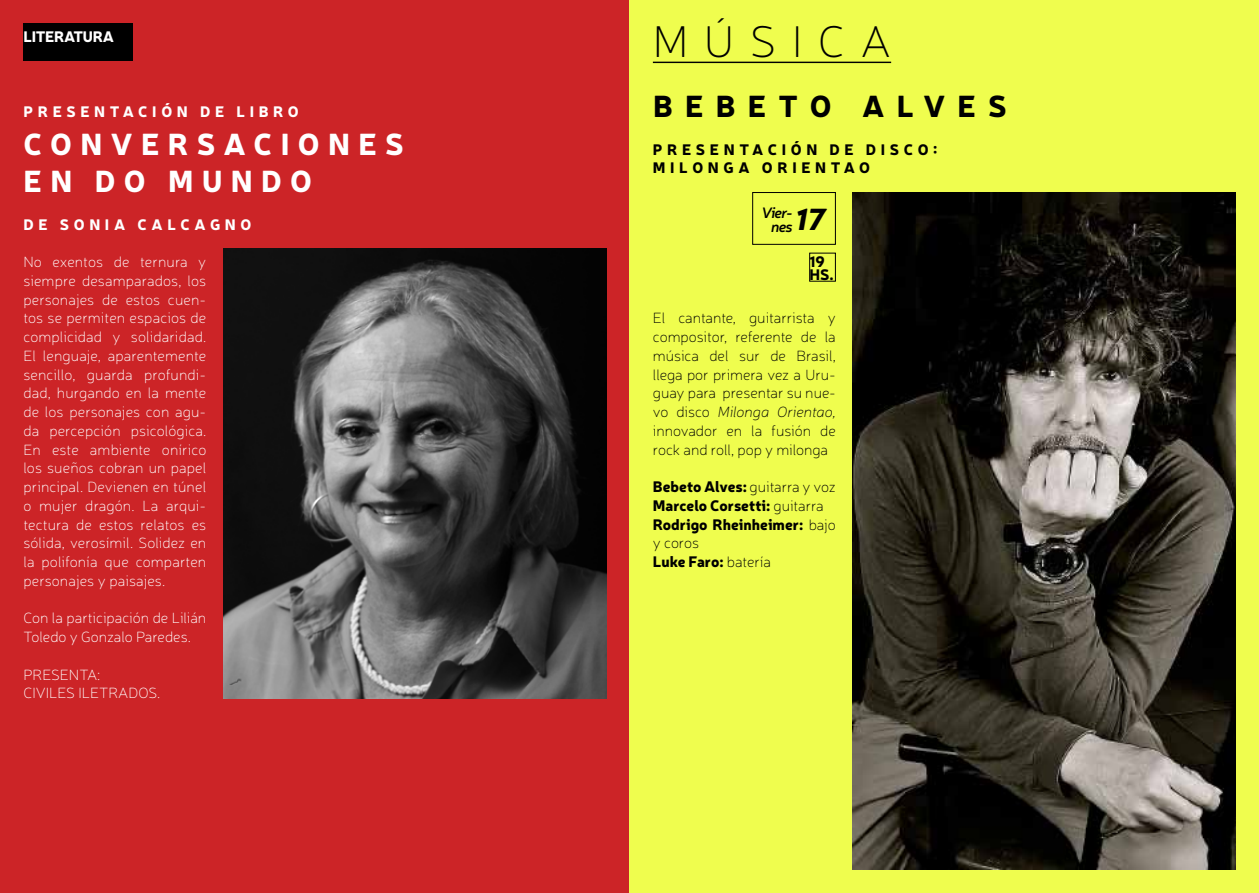
<style>
.page{position:relative;width:1259px;height:893px;background:#fff}
.page>*{position:absolute;margin:0;border:0;box-sizing:border-box;transform-origin:0 0}
.t1{font:100 45px "Neris";letter-spacing:.35em;color:#000}
.t2{font:900 30px/37.5px "Neris";letter-spacing:.28em;color:#fff}
.t3{font:900 30px "Neris";color:#000}
.t4{font:100 15px/18.8px "Neris";color:#fff}
.t5{font:100 15px/18.8px "Neris";color:#000;text-align:justify}
.t6{font:900 15px/18.8px "Neris";color:#000}
.t7{font:900 15px "Neris";letter-spacing:.31em;color:#fff}
.t8{font:900 15px "Neris";letter-spacing:.31em;color:#000}
.t9{font:italic 600 15px/13.5px "Neris";letter-spacing:-.05em;color:#000}
.s1{font-weight:900;font-size:30px}
.s2{font-style:italic}
.s3{font-weight:100}
</style>
<div class="page">
<div style="left:0;top:0;width:629px;height:893px;background:#cc2427"></div>
<div style="left:23px;top:23px;width:110px;height:38px;background:#000"></div>
<img style="left:223px;top:248px;width:383px;height:450px">
<div style="left:629px;top:0;width:630px;height:893px;background:#effd4e"></div>
<hr style="left:653px;top:62px;width:238px;height:1px;background:#000">
<img style="left:853px;top:192px;width:382px;height:678px">
<div style="left:752px;top:192px;width:84px;height:53px;border:1px solid #000"></div>
<div style="left:809px;top:253px;width:27px;height:29px;border:1px solid #000"></div>
<p class="t7" style="left:23px;top:26px;width:81px">LITERATURA</p>
<p class="t7" style="left:23px;top:101px;width:14px">PRESE</p>
<p class="t7" style="left:94px;top:101px;width:206px">NTAC IÓN DE LIBR O</p>
<h2 class="t2" style="left:24px;top:123px;width:145px">CONVERSAC</h2>
<h2 class="t2" style="left:24px;top:123px;width:357px;text-indent:257px">IONES<br>EN DO MUNDO</h2>
<p class="t7" style="left:23px;top:213px;width:229px">DE SONIA CA LCA GNO</p>
<p class="t4" style="left:23px;top:252px;width:184px;text-align:justify">No exentos de ternura y siempre desamparados, los personajes de estos cuen&shy;tos se permiten espacios de complicidad y solidaridad.<br>El lenguaje, aparentemente sencillo, guarda profundi&shy;dad, hurgando en la mente de los personajes con agu&shy;da percepción psicológica.<br>En este ambiente onírico los sueños cobran un papel principal. Devienen en túnel o mujer dragón. La arqui&shy;tectura de estos relatos es sólida, verosímil. Solidez en la polifonía que comparten personajes y paisajes.</p>
<p class="t4" style="left:23px;top:609px;width:184px">Con la participación de Lilián<br>Toledo y Gonzalo Paredes.</p>
<p class="t4" style="left:23px;top:665px;width:138px">PRESENTA:<br>CIVILES ILETRADOS.</p>
<h1 class="t1" style="left:653px;top:14px;width:240px">MÚSICA</h1>
<h2 class="t3" style="left:653px;top:84px;width:29px">BEBE</h2>
<h2 class="t3" style="left:778px;top:84px;width:203px">TO ALVES</h2>
<p class="t6" style="left:653px;top:139px;width:14px">PRESE</p>
<p class="t8" style="left:724px;top:138px;width:215px">NTAC IÓN DE DISC O:</p>
<p class="t6" style="left:653px;top:158px;width:31px">M ilong</p>
<p class="t6" style="left:738px;top:158px;width:130px">a Ori ent ao</p>
<p class="t9" style="left:771px;top:206px;width:56px;text-indent:-10px">Vier-<br>nes <span class="s1">17</span></p>
<p class="t6" style="left:809px;top:253px;width:26px;line-height:13.5px">19<br>HS .</p>
<p class="t5" style="left:653px;top:309px;width:184px">El cantante, guitarrista y compositor, referente de la música del sur de Brasil, llega por primera vez a Uru&shy;guay para presentar su nue&shy;vo disco <span class="s2">Milonga Orientao, </span>innovador en la fusión de rock and roll, pop y milonga</p>
<p class="t6" style="left:653px;top:476px;width:184px">Bebeto Alves: <span class="s3">guitarra y voz<br></span>Marcelo Corsetti: <span class="s3">guitarra<br></span>Rodrigo Rheinheimer: <span class="s3">bajo y coros<br></span>Luke Faro: <span class="s3">batería</span></p>
</div>
